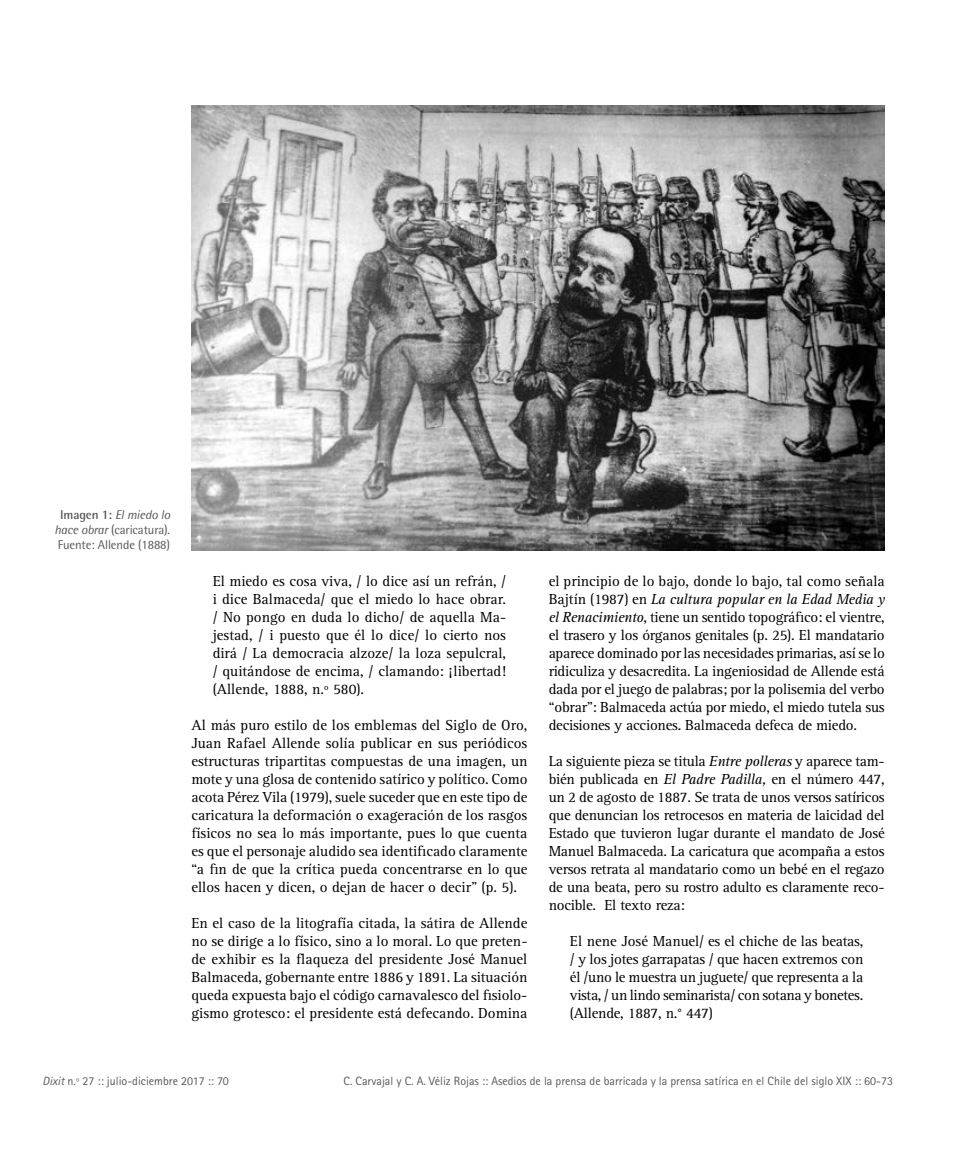
<style>
.page{position:relative;width:957px;height:1149px;background:#fff}
.page>*{position:absolute;margin:0;border:0;box-sizing:border-box;transform-origin:0 0}
.t1{font:15px/18px "Rotis Serif Std";letter-spacing:-.01em;color:#000;text-align:justify}
.t2{font:12.75px/15px "Rotis Semi Sans Std";letter-spacing:-.01em;color:#575756;text-align:center}
.t3{font:12px "Rotis Sans Serif Std";color:#575756}
.s1{font-weight:700}
.s2{font-style:italic}
</style>
<div class="page">
<img style="left:191px;top:106px;width:693px;height:444px">
<p class="t2" style="left:54px;top:507px;width:117px"><span class="s1">Imagen 1:</span> <span class="s2">El miedo lo hace obrar</span> (caricatura).<br>Fuente: Allende (1888)</p>
<p class="t1" style="left:213px;top:572px;width:295px">El miedo es cosa viva, / lo dice así un refrán, / i dice Balmaceda/ que el miedo lo hace obrar. / No pongo en duda lo dicho/ de aquella Ma&shy;jestad, / i puesto que él lo dice/ lo cierto nos dirá / La democracia alzoze/ la loza sepulcral, / quitándose de encima, / clamando: ¡libertad! (Allende, 1888, n.º 580).</p>
<p class="t1" style="left:191px;top:716px;width:338px">Al más puro estilo de los emblemas del Siglo de Oro, Juan Rafael Allende solía publicar en sus periódicos estructuras tripartitas compuestas de una imagen, un mote y una glosa de contenido satírico y político. Como acota Pérez Vila (1979), suele suceder que en este tipo de caricatura la deformación o exageración de los rasgos físicos no sea lo más importante, pues lo que cuenta es que el personaje aludido sea identificado claramente “a fin de que la crítica pueda concentrarse en lo que ellos hacen y dicen, o dejan de hacer o decir” (p. 5).</p>
<p class="t1" style="left:191px;top:914px;width:337px">En el caso de la litografía citada, la sátira de Allende no se dirige a lo físico, sino a lo moral. Lo que preten&shy;de exhibir es la flaqueza del presidente José Manuel Balmaceda, gobernante entre 1886 y 1891. La situación queda expuesta bajo el código carnavalesco del fisiolo&shy;gismo grotesco: el presidente está defecando. Domina</p>
<p class="t1" style="left:549px;top:572px;width:338px">el principio de lo bajo, donde lo bajo, tal como señala Bajtín (1987) en <span class="s2">La cultura popular en la Edad Media y el Renacimiento</span>, tiene un sentido topográfico: el vientre, el trasero y los órganos genitales (p. 25). El mandatario aparece dominado por las necesidades primarias, así se lo ridiculiza y desacredita. La ingeniosidad de Allende está dada por el juego de palabras; por la polisemia del verbo “obrar”: Balmaceda actúa por miedo, el miedo tutela sus decisiones y acciones. Balmaceda defeca de miedo.</p>
<p class="t1" style="left:549px;top:752px;width:337px">La siguiente pieza se titula <span class="s2">Entre polleras</span> y aparece tam&shy;bién publicada en <span class="s2">El Padre Padilla,</span> en el número 447, un 2 de agosto de 1887. Se trata de unos versos satíricos que denuncian los retrocesos en materia de laicidad del Estado que tuvieron lugar durante el mandato de José Manuel Balmaceda. La caricatura que acompaña a estos versos retrata al mandatario como un bebé en el regazo de una beata, pero su rostro adulto es claramente reco&shy;nocible. El texto reza:</p>
<p class="t1" style="left:570px;top:932px;width:295px">El nene José Manuel/ es el chiche de las beatas, / y los jotes garrapatas / que hacen extremos con él /uno le muestra un juguete/ que representa a la vista, / un lindo seminarista/ con sotana y bonetes. (Allende, 1887, n.° 447)</p>
<p class="t3" style="left:43px;top:1073px;width:188px"><span class="s2">Dixit</span> n.º 27 :: julio-diciembre 2017 :: 70</p>
<p class="t3" style="left:344px;top:1073px;width:551px">C. Carvajal y C. A. Véliz Rojas :: Asedios de la prensa de barricada y la prensa satírica en el Chile del siglo XIX :: 60-73</p>
</div>
